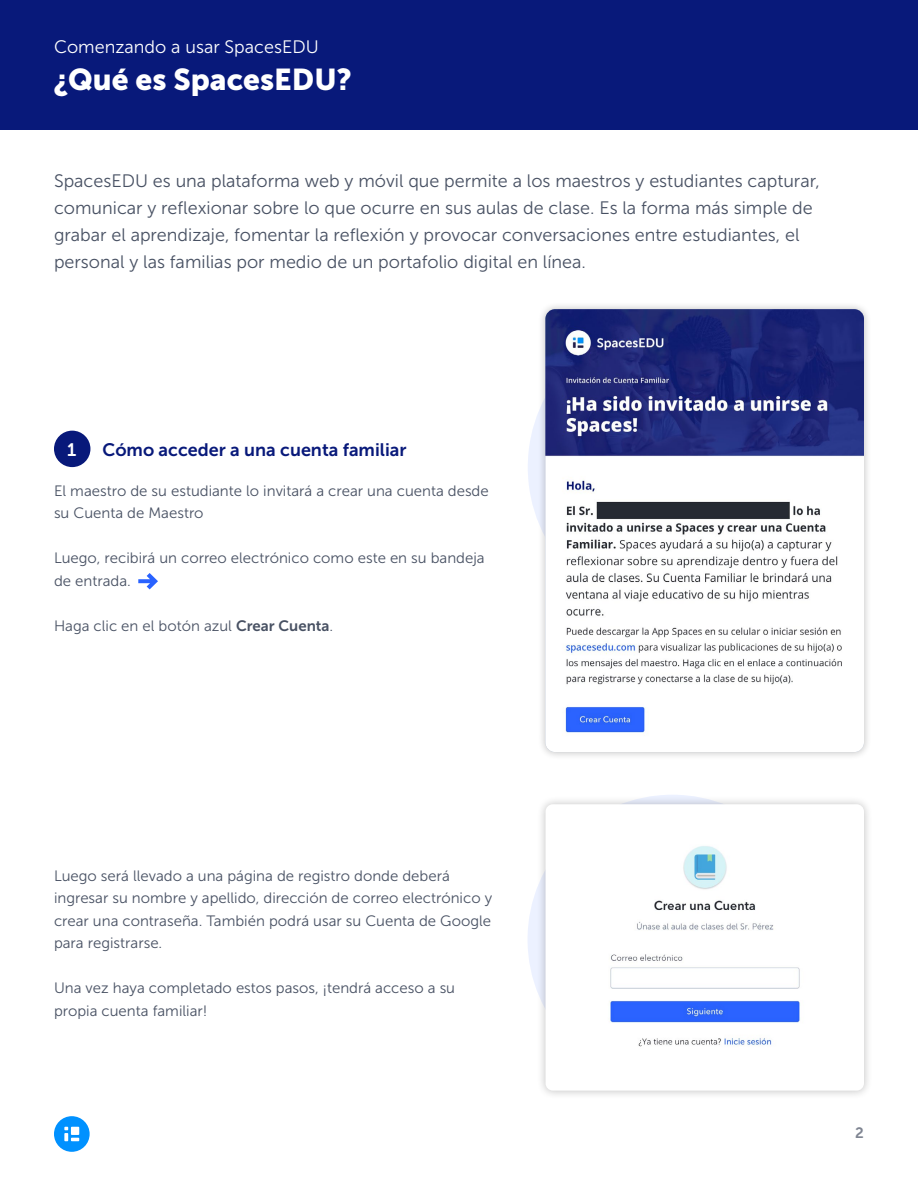
<style>
.page{position:relative;width:918px;height:1188px;background:#fff}
.page>*{position:absolute;margin:0;border:0;box-sizing:border-box;transform-origin:0 0}
.t1{font:30px "Museo Sans 900";color:#fff}
.t2{font:18px/27px "Museo Sans 300";color:#485163}
.t3{font:18px "Museo Sans 700";color:#08197a}
.t4{font:18px "Museo Sans 300";color:#fff}
.t5{font:18px "Museo Sans 700";color:#fff}
.t6{font:15px/22.5px "Museo Sans 300";color:#485163}
.t7{font:15px "Museo Sans 700";color:#7f8592}
.s1{font-family:"Museo Sans 700"}
</style>
<div class="page">
<div style="left:54px;top:1116px;width:36px;height:36px;background:#0091ff;border-radius:50%"></div>
<svg style="left:64px;top:1127px;width:15px;height:14px"></svg>
<div style="left:0;top:0;width:918px;height:130px;background:#08197a"></div>
<div style="left:537px;top:301px;width:335px;height:459px;background:#000;opacity:.25"></div>
<img style="left:545px;top:309px;width:319px;height:443px">
<div style="left:537px;top:795px;width:336px;height:305px;background:#000;opacity:.25"></div>
<img style="left:546px;top:804px;width:318px;height:287px">
<div style="left:54px;top:431px;width:36px;height:36px;background:#08197a;border-radius:18px"></div>
<svg style="left:138px;top:573px;width:20px;height:16px"></svg>
<p class="t4" style="left:54px;top:37px;width:266px">Comenzando a usar SpacesEDU</p>
<h1 class="t1" style="left:54px;top:63px;width:299px">¿Qué es SpacesEDU?</h1>
<p class="t2" style="left:54px;top:167px;width:767px">SpacesEDU es una plataforma web y móvil que permite a los maestros y estudiantes capturar, comunicar y reflexionar sobre lo que ocurre en sus aulas de clase. Es la forma más simple de grabar el aprendizaje, fomentar la reflexión y provocar conversaciones entre estudiantes, el personal y las familias por medio de un portafolio digital en línea.</p>
<p class="t5" style="left:67px;top:439px;width:11px">1</p>
<p class="t3" style="left:102px;top:439px;width:306px">Cómo acceder a una cuenta familiar</p>
<p class="t6" style="left:54px;top:479px;width:436px">El maestro de su estudiante lo invitará a crear una cuenta desde su Cuenta de Maestro</p>
<p class="t6" style="left:54px;top:547px;width:432px">Luego, recibirá un correo electrónico como este en su bandeja de entrada.</p>
<p class="t6" style="left:54px;top:614px;width:281px">Haga clic en el botón azul <span class="s1">Crear Cuenta</span>.</p>
<p class="t6" style="left:54px;top:864px;width:440px">Luego será llevado a una página de registro donde deberá ingresar su nombre y apellido, dirección de correo electrónico y crear una contraseña. También podrá usar su Cuenta de Google para registrarse.</p>
<p class="t6" style="left:54px;top:977px;width:403px">Una vez haya completado estos pasos, ¡tendrá acceso a su propia cuenta familiar!</p>
<p class="t7" style="left:855px;top:1124px;width:10px">2</p>
</div>
